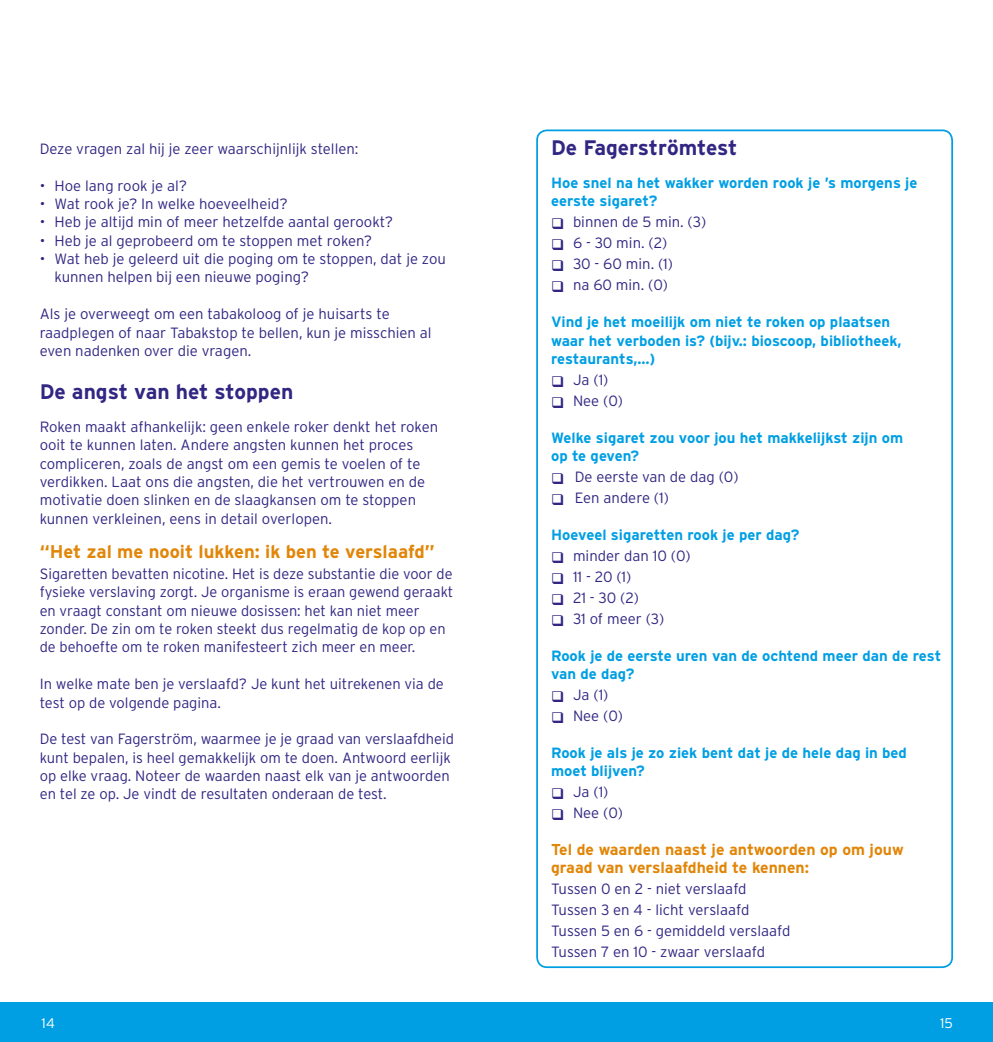
<style>
.page{position:relative;width:993px;height:1042px;background:#fff}
.page>*{position:absolute;margin:0;border:0;box-sizing:border-box;transform-origin:0 0}
.t1{font:700 21px "Interstate";color:#312783}
.t2{font:700 18.38px "Interstate";color:#e18608}
.t3{font:700 15.75px/18.4px "Interstate";color:#e18608}
.t4{font:300 14.88px/18.4px "Interstate";color:#312783}
.t5{font:700 14.88px/18.4px "Interstate";color:#009fe3}
.t6{font:300 14px "Interstate";color:#fff}
</style>
<div class="page">
<div style="left:536px;top:129px;width:416px;height:839px;border:2px solid #009fe3;border-radius:10px"></div>
<div style="left:0;top:1002px;width:992px;height:40px;background:#009fe3"></div>
<p class="t4" style="left:40px;top:139px;width:320px">Deze vragen zal hij je zeer waarschijnlijk stellen:</p>
<p class="t4" style="left:40px;top:176px;width:149px">• Hoe lang rook je al?</p>
<p class="t4" style="left:40px;top:194px;width:249px">• Wat rook je? In welke hoeveelheid?</p>
<p class="t4" style="left:40px;top:213px;width:355px">• Heb je altijd min of meer hetzelfde aantal gerookt?</p>
<p class="t4" style="left:40px;top:231px;width:334px">• Heb je al geprobeerd om te stoppen met roken?</p>
<p class="t4" style="left:55px;top:249px;width:392px;text-indent:-15px">• Wat heb je geleerd uit die poging om te stoppen, dat je zou kunnen helpen bij een nieuwe poging?</p>
<p class="t4" style="left:40px;top:305px;width:393px">Als je overweegt om een tabakoloog of je huisarts te raadplegen of naar Tabakstop te bellen, kun je misschien al even nadenken over die vragen.</p>
<h1 class="t1" style="left:40px;top:378px;width:255px">De angst van het stoppen</h1>
<p class="t4" style="left:40px;top:417px;width:400px">Roken maakt afhankelijk: geen enkele roker denkt het roken ooit te kunnen laten. Andere angsten kunnen het proces compliceren, zoals de angst om een gemis te voelen of te verdikken. Laat ons die angsten, die het vertrouwen en de motivatie doen slinken en de slaagkansen om te stoppen kunnen verkleinen, eens in detail overlopen.</p>
<p class="t2" style="left:40px;top:541px;width:396px">“Het zal me nooit lukken: ik ben te verslaafd”</p>
<p class="t4" style="left:40px;top:564px;width:415px">Sigaretten bevatten nicotine. Het is deze substantie die voor de fysieke verslaving zorgt. Je organisme is eraan gewend geraakt en vraagt constant om nieuwe dosissen: het kan niet meer zonder. De zin om te roken steekt dus regelmatig de kop op en de behoefte om te roken manifesteert zich meer en meer.</p>
<p class="t4" style="left:40px;top:674px;width:405px">In welke mate ben je verslaafd? Je kunt het uitrekenen via de test op de volgende pagina.</p>
<p class="t4" style="left:40px;top:730px;width:416px">De test van Fagerström, waarmee je je graad van verslaafdheid kunt bepalen, is heel gemakkelijk om te doen. Antwoord eerlijk op elke vraag. Noteer de waarden naast elk van je antwoorden en tel ze op. Je vindt de resultaten onderaan de test.</p>
<h1 class="t1" style="left:551px;top:135px;width:188px">De Fagerströmtest</h1>
<p class="t5" style="left:551px;top:173px;width:368px">Hoe snel na het wakker worden rook je ’s morgens je eerste sigaret?</p>
<p class="t4" style="left:551px;top:213px;width:157px">❑ binnen de 5 min. (3)</p>
<p class="t4" style="left:551px;top:234px;width:118px">❑ 6 - 30 min. (2)</p>
<p class="t4" style="left:551px;top:255px;width:123px">❑ 30 - 60 min. (1)</p>
<p class="t4" style="left:551px;top:276px;width:118px">❑ na 60 min. (0)</p>
<p class="t5" style="left:551px;top:313px;width:352px">Vind je het moeilijk om niet te roken op plaatsen waar het verboden is? (bijv.: bioscoop, bibliotheek, restaurants,…)</p>
<p class="t4" style="left:551px;top:370px;width:59px">❑ Ja (1)</p>
<p class="t4" style="left:551px;top:391px;width:73px">❑ Nee (0)</p>
<p class="t5" style="left:551px;top:428px;width:353px">Welke sigaret zou voor jou het makkelijkst zijn om op te geven?</p>
<p class="t4" style="left:551px;top:467px;width:189px">❑ De eerste van de dag (0)</p>
<p class="t4" style="left:551px;top:488px;width:119px">❑ Een andere (1)</p>
<p class="t5" style="left:551px;top:525px;width:250px">Hoeveel sigaretten rook je per dag?</p>
<p class="t4" style="left:551px;top:546px;width:141px">❑ minder dan 10 (0)</p>
<p class="t4" style="left:551px;top:567px;width:82px">❑ 11 - 20 (1)</p>
<p class="t4" style="left:551px;top:588px;width:89px">❑ 21 - 30 (2)</p>
<p class="t4" style="left:551px;top:609px;width:115px">❑ 31 of meer (3)</p>
<p class="t5" style="left:551px;top:646px;width:391px">Rook je de eerste uren van de ochtend meer dan de rest van de dag?</p>
<p class="t4" style="left:551px;top:685px;width:59px">❑ Ja (1)</p>
<p class="t4" style="left:551px;top:706px;width:73px">❑ Nee (0)</p>
<p class="t5" style="left:551px;top:743px;width:357px">Rook je als je zo ziek bent dat je de hele dag in bed moet blijven?</p>
<p class="t4" style="left:551px;top:782px;width:59px">❑ Ja (1)</p>
<p class="t4" style="left:551px;top:803px;width:73px">❑ Nee (0)</p>
<p class="t3" style="left:551px;top:840px;width:354px">Tel de waarden naast je antwoorden op om jouw graad van verslaafdheid te kennen:</p>
<p class="t4" style="left:551px;top:878px;width:241px;line-height:21px">Tussen 0 en 2 - niet verslaafd<br>Tussen 3 en 4 - licht verslaafd<br>Tussen 5 en 6 - gemiddeld verslaafd<br>Tussen 7 en 10 - zwaar verslaafd</p>
<p class="t6" style="left:42px;top:1014px;width:15px">14</p>
<p class="t6" style="left:939px;top:1014px;width:14px">15</p>
</div>
